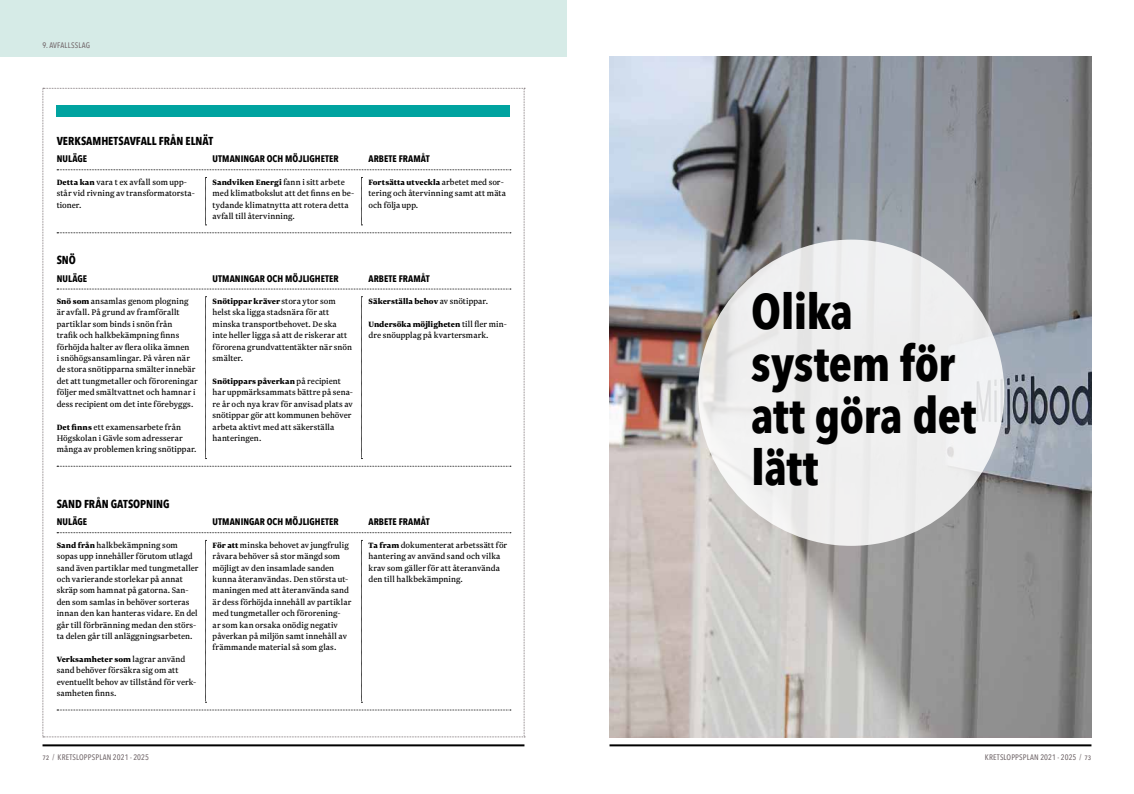
<style>
.page{position:relative;width:1134px;height:794px;background:#fff}
.page>*{position:absolute;margin:0;border:0;box-sizing:border-box;transform-origin:0 0}
.t1{font:700 49px/52px "Avenir Next Condensed";letter-spacing:-.01em;color:#000}
.t2{font:700 11.5px "Avenir Next Condensed";letter-spacing:-.005em;color:#000}
.t3{font:9.5px/11.4px "Newzald";letter-spacing:.01em;color:#000}
.t4{font:700 9.5px "Avenir Next Condensed";letter-spacing:.005em;color:#000}
.t5{font:900 9px "Newzald";letter-spacing:.005em;color:#000}
.t6{font:500 8px "Avenir Next Condensed";letter-spacing:.015em;color:#746a6d}
.s1{font-weight:900;font-size:9px}
.s2{font-weight:400;font-size:9.5px}
</style>
<div class="page">
<hr style="left:43px;top:744px;width:481px;height:2px;background:#000">
<hr style="left:609px;top:744px;width:482px;height:2px;background:#000">
<svg style="left:43px;top:88px;width:482px;height:649px"></svg>
<div style="left:0;top:0;width:567px;height:57px;background:#d6ebe7"></div>
<img style="left:609px;top:57px;width:482px;height:680px">
<div style="left:698px;top:240px;width:306px;height:306px;background:#efefef;border-radius:50%"></div>
<p class="t6" style="left:43px;top:40px;width:49px">9. AVFALLSSLAG</p>
<p class="t2" style="left:57px;top:134px;width:158px">VERKSAMHETSAVFALL FRÅN ELNÄT</p>
<p class="t4" style="left:57px;top:153px;width:32px">NULÄGE</p>
<p class="t4" style="left:213px;top:153px;width:128px">UTMANINGAR OCH MÖJLIGHETER</p>
<p class="t4" style="left:369px;top:153px;width:63px">ARBETE FRAMÅT</p>
<p class="t3" style="left:57px;top:176px;width:132px"><span class="s1">Detta kan</span> vara t ex avfall som upp-</p>
<p class="t5" style="left:213px;top:176px;width:134px">Sandviken Energi <span class="s2">fann i sitt arbete</span></p>
<p class="t5" style="left:369px;top:176px;width:137px">Fortsätta utveckla <span class="s2">arbetet med sor-</span></p>
<p class="t3" style="left:57px;top:187px;width:140px">står vid rivning av transformatorsta-</p>
<p class="t3" style="left:213px;top:187px;width:143px">med klimatbokslut att det fnns en be-</p>
<p class="t3" style="left:369px;top:187px;width:139px">tering och återvinning samt att mäta</p>
<p class="t3" style="left:57px;top:199px;width:26px">tioner.</p>
<p class="t3" style="left:213px;top:199px;width:138px">tydande klimatnytta att rotera detta</p>
<p class="t3" style="left:369px;top:199px;width:51px">och följa upp.</p>
<p class="t3" style="left:213px;top:210px;width:84px">avfall till återvinning.</p>
<p class="t2" style="left:57px;top:253px;width:21px">SNÖ</p>
<p class="t4" style="left:57px;top:272px;width:32px">NULÄGE</p>
<p class="t4" style="left:213px;top:272px;width:128px">UTMANINGAR OCH MÖJLIGHETER</p>
<p class="t4" style="left:369px;top:272px;width:63px">ARBETE FRAMÅT</p>
<p class="t3" style="left:57px;top:295px;width:143px"><span class="s1">Snö som</span> ansamlas genom plogning är avfall. På grund av framförallt partiklar som binds i snön från<br>trafk och halkbekämpning fnns förhöjda halter av fera olika ämnen<br>i snöhögsansamlingar. På våren när de stora snötipparna smälter innebär det att tungmetaller och föroreningar följer med smältvattnet och hamnar i dess recipient om det inte förebyggs.</p>
<p class="t3" style="left:57px;top:421px;width:141px"><span class="s1">Det fnns</span> ett examensarbete från<br>Högskolan i Gävle som adresserar många av problemen kring snötippar.</p>
<p class="t5" style="left:213px;top:295px;width:125px">Snötippar kräver <span class="s2">stora ytor som</span></p>
<p class="t3" style="left:213px;top:307px;width:141px">helst ska ligga stadsnära för att minska transportbehovet. De ska inte heller ligga så att de riskerar att förorena grundvattentäkter när snön smälter.</p>
<p class="t5" style="left:213px;top:375px;width:130px">Snötippars påverkan <span class="s2">på recipient</span></p>
<p class="t3" style="left:213px;top:386px;width:142px">har uppmärksammats bättre på sena&shy;re år och nya krav för anvisad plats av snötippar gör att kommunen behöver arbeta aktivt med att säkerställa hanteringen.</p>
<p class="t5" style="left:369px;top:295px;width:121px">Säkerställa behov <span class="s2">av snötippar.</span></p>
<p class="t5" style="left:369px;top:318px;width:140px">Undersöka möjligheten <span class="s2">till fer min-</span></p>
<p class="t3" style="left:369px;top:329px;width:121px">dre snöupplag på kvartersmark.</p>
<p class="t2" style="left:57px;top:497px;width:114px">SAND FRÅN GATSOPNING</p>
<p class="t4" style="left:57px;top:516px;width:32px">NULÄGE</p>
<p class="t4" style="left:213px;top:516px;width:128px">UTMANINGAR OCH MÖJLIGHETER</p>
<p class="t4" style="left:369px;top:516px;width:63px">ARBETE FRAMÅT</p>
<p class="t3" style="left:57px;top:539px;width:143px"><span class="s1">Sand från</span> halkbekämpning som sopas upp innehåller förutom utlagd sand även partiklar med tungmetaller och varierande storlekar på annat skräp som hamnat på gatorna. San&shy;den som samlas in behöver sorteras innan den kan hanteras vidare. En del går till förbränning medan den störs&shy;ta delen går till anläggningsarbeten.</p>
<p class="t5" style="left:57px;top:653px;width:130px">Verksamheter som <span class="s2">lagrar använd</span></p>
<p class="t3" style="left:57px;top:664px;width:141px">sand behöver försäkra sig om att eventuellt behov av tillstånd för verk&shy;samheten fnns.</p>
<p class="t3" style="left:213px;top:539px;width:140px"><span class="s1">För att</span> minska behovet av jungfrulig råvara behöver så stor mängd som möjligt av den insamlade sanden kunna återanvändas. Den största ut&shy;maningen med att återanvända sand är dess förhöjda innehåll av partiklar med tungmetaller och förorening-<br>ar som kan orsaka onödig negativ påverkan på miljön samt innehåll av främmande material så som glas.</p>
<p class="t3" style="left:369px;top:539px;width:140px"><span class="s1">Ta fram</span> dokumenterat arbetssätt för hantering av använd sand och vilka krav som gäller för att återanvända den till halkbekämpning.</p>
<p class="t1" style="left:751px;top:286px;width:226px">Olika system för att göra det lätt</p>
<p class="t6" style="left:43px;top:752px;width:108px">72 / KRETSLOPPSPLAN 2021 - 2025</p>
<p class="t6" style="left:985px;top:752px;width:108px">KRETSLOPPSPLAN 2021 - 2025 / 73</p>
</div>
